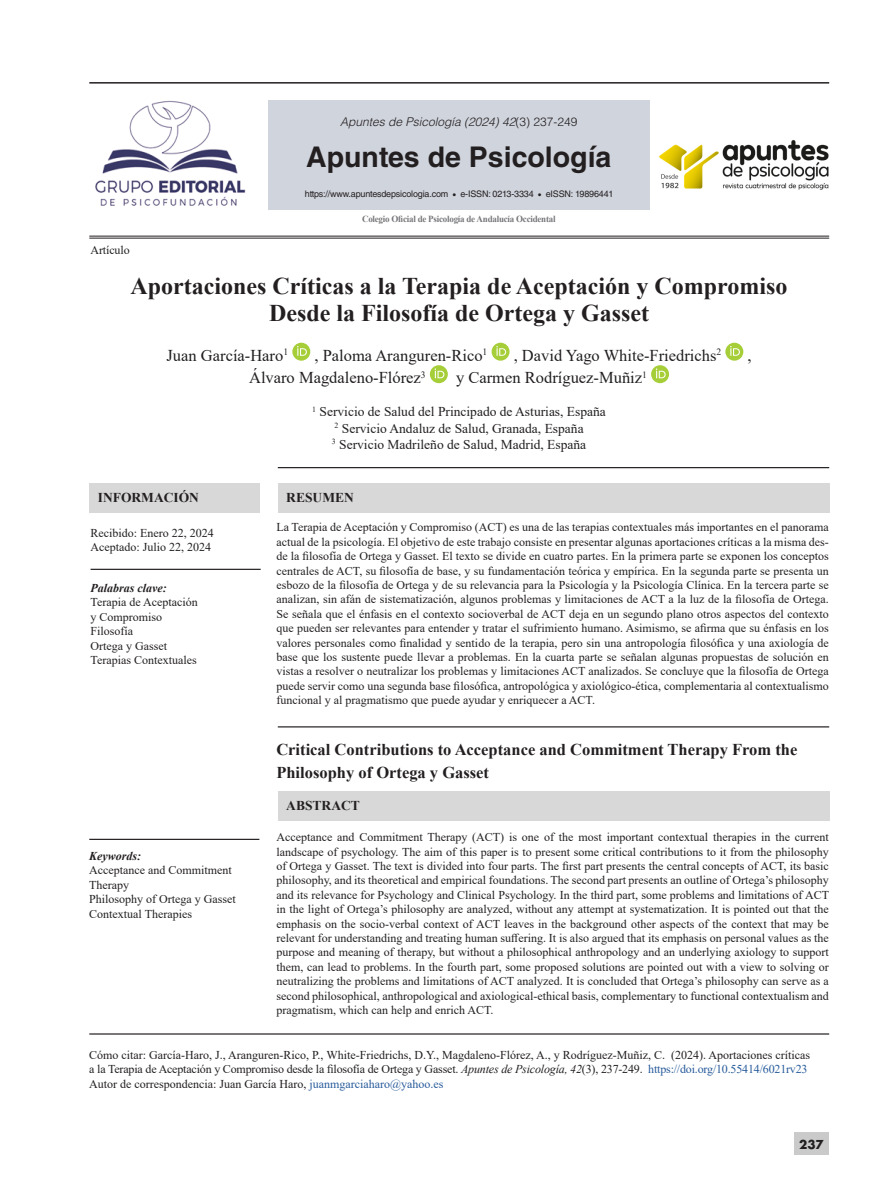
<style>
.page{position:relative;width:893px;height:1191px;background:#fff}
.page>*{position:absolute;margin:0;border:0;box-sizing:border-box;transform-origin:0 0}
.t1{font:700 28.5px "Helvetica LT Std";color:#231f20}
.TITULO_ARTICULO_verd{font:700 24px/27px "Times New Roman";color:#231f20;text-align:center}
.autores{font:16.5px "Times New Roman";color:#231f20}
.TITULO_ARTICULO_gris{font:700 16.5px/22.5px "Times New Roman";color:#231f20}
.Filiacion{font:13.5px/16.2px "Times New Roman";color:#231f20;text-align:center}
.TITULO_ARTICULO_verd-2{font:700 13.5px "Times New Roman";color:#231f20}
.Abstract___Resumen{font:12px/14.4px "Times New Roman";color:#231f20;text-align:justify}
.portada_regular{font:12px/14.4px "Times New Roman";color:#231f20}
.t2{font:italic 300 12px "Helvetica LT Std";color:#231f20}
.t3{font:700 12px "Futura Std";color:#231f20}
.t4{font:700 9.3px "Times New Roman";letter-spacing:-.025em;color:#757679}
.cuerpo_tablas{font:9px "Helvetica LT Std";letter-spacing:-.02em;color:#231f20}
.s1{font-style:normal}
.s2{font-weight:700;font-style:italic}
.s3{font-style:italic}
.s4{color:#275b9b}
</style>
<div class="page">
<div style="left:794px;top:1132px;width:35px;height:22px;background:#cacaca"></div>
<svg style="left:292px;top:343px;width:18px;height:18px"></svg>
<svg style="left:492px;top:343px;width:18px;height:18px"></svg>
<svg style="left:725px;top:343px;width:18px;height:18px"></svg>
<svg style="left:430px;top:365px;width:18px;height:18px"></svg>
<svg style="left:651px;top:365px;width:18px;height:18px"></svg>
<hr style="left:89px;top:236px;width:740px;height:1px;background:#231f20">
<hr style="left:89px;top:238px;width:740px;height:1px;background:#231f20">
<hr style="left:89px;top:82px;width:740px;height:2px;background:#231f20">
<div style="left:268px;top:100px;width:382px;height:109px;background:#d0d4dd"></div>
<img style="left:95px;top:100px;width:151px;height:106px">
<div style="left:89px;top:483px;width:170px;height:29px;background:#d8d8d8"></div>
<div style="left:278px;top:791px;width:551px;height:29px;background:#d8d8d8"></div>
<div style="left:278px;top:483px;width:551px;height:29px;background:#d8d8d8"></div>
<hr style="left:89px;top:1033px;width:740px;height:1px;background:#231f20">
<hr style="left:91px;top:569px;width:170px;height:1px;background:#231f20">
<hr style="left:89px;top:838px;width:170px;height:2px;background:#231f20">
<hr style="left:278px;top:726px;width:551px;height:1px;background:#231f20">
<hr style="left:278px;top:467px;width:551px;height:1px;background:#231f20">
<img style="left:659px;top:140px;width:170px;height:50px">
<p class="t2" style="left:340px;top:115px;width:239px">Apuntes de Psicología (2024) 42<span class="s1">(3) 237-249</span></p>
<p class="t1" style="left:306px;top:139px;width:307px">Apuntes de Psicología</p>
<p class="cuerpo_tablas" style="left:305px;top:188px;width:310px">https://www.apuntesdepsicologia.com • e-ISSN: 0213-3334 • eISSN: 19896441</p>
<p class="portada_regular" style="left:91px;top:243px;width:41px">Artículo</p>
<p class="t4" style="left:362px;top:212px;width:195px">Colegio Oficial de Psicología de Andalucía Occidental</p>
<p class="TITULO_ARTICULO_verd" style="left:131px;top:272px;width:658px">Aportaciones Críticas a la Terapia de Aceptación y Compromiso<br>Desde la Filosofía de Ortega y Gasset</p>
<p class="autores" style="left:167px;top:343px;width:123px">Juan García-Haro<sup>1</sup></p>
<p class="autores" style="left:314px;top:343px;width:174px">, Paloma Aranguren-Rico<sup>1</sup></p>
<p class="autores" style="left:514px;top:343px;width:209px">, David Yago White-Friedrichs<sup>2</sup></p>
<p class="autores" style="left:747px;top:343px;width:6px">,</p>
<p class="autores" style="left:249px;top:366px;width:178px">Álvaro Magdaleno-Flórez<sup>3</sup></p>
<p class="autores" style="left:456px;top:366px;width:192px">y Carmen Rodríguez-Muñiz<sup>1</sup></p>
<p class="Filiacion" style="left:312px;top:403px;width:295px"><sup>1</sup> Servicio de Salud del Principado de Asturias, España<br><sup>2</sup> Servicio Andaluz de Salud, Granada, España<br><sup>3</sup> Servicio Madrileño de Salud, Madrid, España</p>
<p class="TITULO_ARTICULO_verd-2" style="left:98px;top:488px;width:103px">INFORMACIÓN</p>
<p class="portada_regular" style="left:91px;top:525px;width:125px">Recibido: Enero 22, 2024<br>Aceptado: Julio 22, 2024</p>
<p class="portada_regular" style="left:91px;top:580px;width:109px"><span class="s2">Palabras clave:<br></span>Terapia de Aceptación y Compromiso<br>Filosofía<br>Ortega y Gasset<br>Terapias Contextuales</p>
<p class="portada_regular" style="left:89px;top:848px;width:148px"><span class="s2">Keywords:<br></span>Acceptance and Commitment<br>Therapy<br>Philosophy of Ortega y Gasset<br>Contextual Therapies</p>
<p class="TITULO_ARTICULO_verd-2" style="left:286px;top:488px;width:69px">RESUMEN</p>
<p class="Abstract___Resumen" style="left:276px;top:520px;width:554px">La Terapia de Aceptación y Compromiso (ACT) es una de las terapias contextuales más importantes en el panorama actual de la psicología. El objetivo de este trabajo consiste en presentar algunas aportaciones críticas a la misma des&shy;de la filosofía de Ortega y Gasset. El texto se divide en cuatro partes. En la primera parte se exponen los conceptos centrales de ACT, su filosofía de base, y su fundamentación teórica y empírica. En la segunda parte se presenta un esbozo de la filosofía de Ortega y de su relevancia para la Psicología y la Psicología Clínica. En la tercera parte se analizan, sin afán de sistematización, algunos problemas y limitaciones de ACT a la luz de la filosofía de Ortega.<br>Se señala que el énfasis en el contexto socioverbal de ACT deja en un segundo plano otros aspectos del contexto que pueden ser relevantes para entender y tratar el sufrimiento humano. Asimismo, se afirma que su énfasis en los valores personales como finalidad y sentido de la terapia, pero sin una antropología filosófica y una axiología de base que los sustente puede llevar a problemas. En la cuarta parte se señalan algunas propuestas de solución en vistas a resolver o neutralizar los problemas y limitaciones ACT analizados. Se concluye que la filosofía de Ortega puede servir como una segunda base filosófica, antropológica y axiológico-ética, complementaria al contextualismo funcional y al pragmatismo que puede ayudar y enriquecer a ACT.</p>
<p class="TITULO_ARTICULO_gris" style="left:276px;top:738px;width:522px">Critical Contributions to Acceptance and Commitment Therapy From the<br>Philosophy of Ortega y Gasset</p>
<p class="TITULO_ARTICULO_verd-2" style="left:286px;top:796px;width:75px">ABSTRACT</p>
<p class="Abstract___Resumen" style="left:276px;top:829px;width:554px">Acceptance and Commitment Therapy (ACT) is one of the most important contextual therapies in the current landscape of psychology. The aim of this paper is to present some critical contributions to it from the philosophy of Ortega y Gasset. The text is divided into four parts. The first part presents the central concepts of ACT, its basic philosophy, and its theoretical and empirical foundations. The second part presents an outline of Ortega’s philosophy and its relevance for Psychology and Clinical Psychology. In the third part, some problems and limitations of ACT in the light of Ortega’s philosophy are analyzed, without any attempt at systematization. It is pointed out that the emphasis on the socio-verbal context of ACT leaves in the background other aspects of the context that may be relevant for understanding and treating human suffering. It is also argued that its emphasis on personal values as the purpose and meaning of therapy, but without a philosophical anthropology and an underlying axiology to support them, can lead to problems. In the fourth part, some proposed solutions are pointed out with a view to solving or neutralizing the problems and limitations of ACT analyzed. It is concluded that Ortega’s philosophy can serve as a second philosophical, anthropological and axiological-ethical basis, complementary to functional contextualism and pragmatism, which can help and enrich ACT.</p>
<p class="portada_regular" style="left:89px;top:1047px;width:722px">Cómo citar: García-Haro, J., Aranguren-Rico, P., White-Friedrichs, D.Y., Magdaleno-Flórez, A., y Rodríguez-Muñiz, C. (2024). Aportaciones críticas a la Terapia de Aceptación y Compromiso desde la filosofía de Ortega y Gasset. <span class="s3">Apuntes de Psicología, 42</span>(3), 237-249. <span class="s4">https://doi.org/10.55414/6021rv23<br></span>Autor de correspondencia: Juan García Haro, <span class="s4">juanmgarciaharo@yahoo.es</span></p>
<p class="t3" style="left:799px;top:1136px;width:26px">237</p>
</div>
